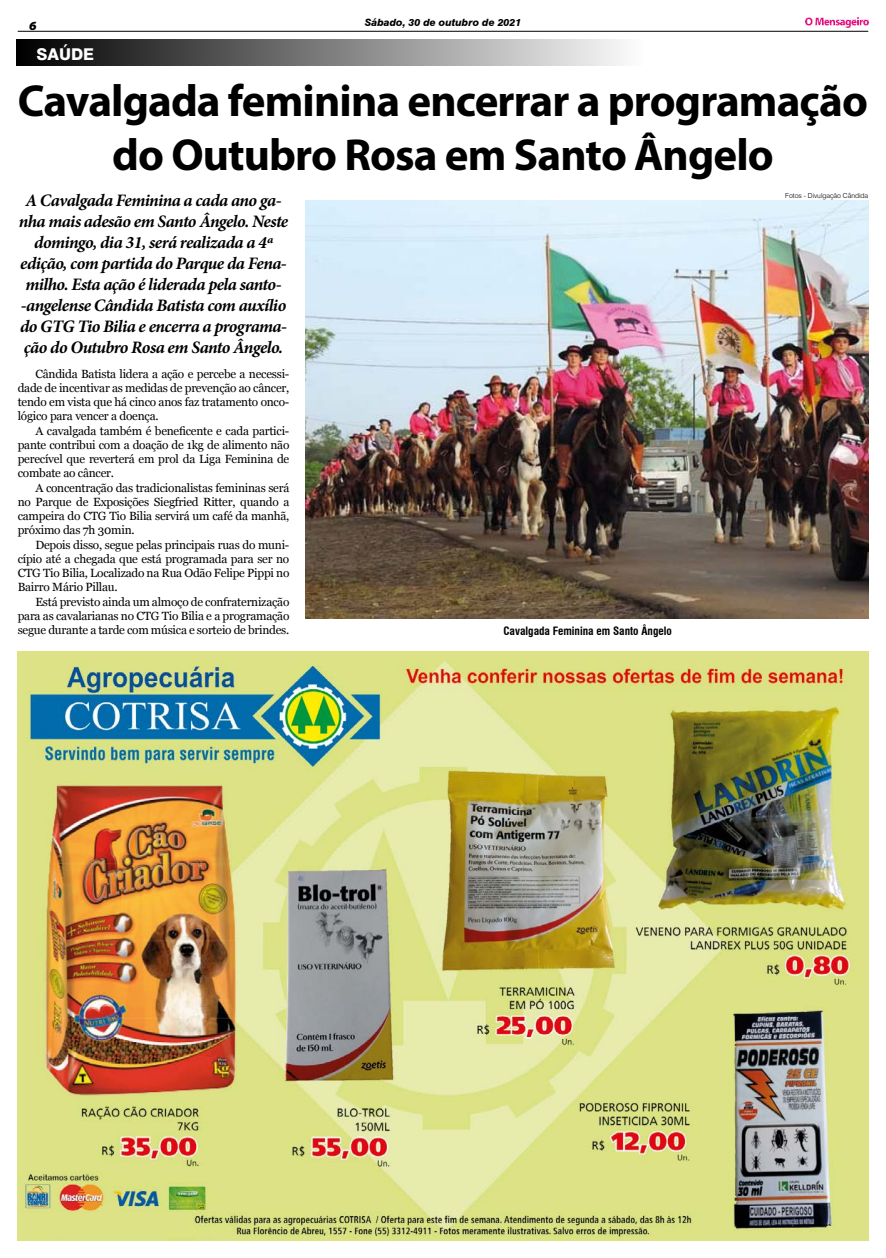
<style>
.page{position:relative;width:886px;height:1258px;background:#fff}
.page>*{position:absolute;margin:0;border:0;box-sizing:border-box;transform-origin:0 0}
.t1{font:700 45px/54px "Myriad Pro";letter-spacing:-.02em;color:#000;text-align:center}
.t2{font:italic 700 17.5px/21px "Minion Pro";letter-spacing:-.035em;color:#000;text-align:center}
.t3{font:800 16.25px "Swiss 721 BT";color:#fff}
.t4{font:italic 900 semi-expanded 12.5px "Myriad Pro";color:#000}
.t5{font:11.88px/14.2px "Georgia";letter-spacing:-.02em;color:#000;text-align:justify}
.t6{font:700 condensed 11.25px "Swiss 721 BT";color:#000}
.t7{font:italic 800 10px "Swiss 721 BT";color:#000}
.t8{font:300 6.88px "Swiss 721 BT";color:#000}
</style>
<div class="page">
<img style="left:805px;top:18px;width:63px;height:10px">
<hr style="left:18px;top:31px;width:850px;height:1px;background:#000">
<img style="left:18px;top:651px;width:850px;height:589px">
<div style="left:17px;top:40px;width:625px;height:26px;background:linear-gradient(to right,#000,#fcfcfc)"></div>
<img style="left:306px;top:201px;width:562px;height:418px">
<p class="t4" style="left:29px;top:18px;width:9px">6</p>
<h3 class="t3" style="left:36px;top:44px;width:59px">SAÚDE</h3>
<p class="t7" style="left:365px;top:16px;width:158px">Sábado, 30 de outubro de 2021</p>
<h1 class="t1" style="left:18px;top:72px;width:851px">Cavalgada feminina encerrar a programação do Outubro Rosa em Santo Ângelo</h1>
<p class="t8" style="left:785px;top:192px;width:84px">Fotos - Divulgação Cândida</p>
<p class="t2" style="left:19px;top:189px;width:271px">A Cavalgada Feminina a cada ano ga&shy;nha mais adesão em Santo Ângelo. Neste domingo, dia 31, será realizada a 4ª edição, com partida do Parque da Fena&shy;milho. Esta ação é liderada pela santo--angelense Cândida Batista com auxílio do GTG Tio Bilia e encerra a programa&shy;ção do Outubro Rosa em Santo Ângelo.</p>
<p class="t5" style="left:18px;top:367px;width:273px;text-indent:18px">Cândida Batista lidera a ação e percebe a necessi&shy;dade de incentivar as medidas de prevenção ao câncer, tendo em vista que há cinco anos faz tratamento onco&shy;lógico para vencer a doença.</p>
<p class="t5" style="left:18px;top:424px;width:273px;text-indent:18px">A cavalgada também é beneficente e cada partici&shy;pante contribui com a doação de 1kg de alimento não perecível que reverterá em prol da Liga Feminina de combate ao câncer.</p>
<p class="t5" style="left:18px;top:481px;width:273px;text-indent:18px">A concentração das tradicionalistas femininas será no Parque de Exposições Siegfried Ritter, quando a campeira do CTG Tio Bilia servirá um café da manhã, próximo das 7h 30min.</p>
<p class="t5" style="left:18px;top:538px;width:273px;text-indent:18px">Depois disso, segue pelas principais ruas do muni&shy;cípio até a chegada que está programada para ser no CTG Tio Bilia, Localizado na Rua Odão Felipe Pippi no Bairro Mário Pillau.</p>
<p class="t5" style="left:18px;top:595px;width:273px;text-indent:18px">Está previsto ainda um almoço de confraternização para as cavalarianas no CTG Tio Bilia e a programação segue durante a tarde com música e sorteio de brindes.</p>
<p class="t6" style="left:503px;top:624px;width:170px">Cavalgada Feminina em Santo Ângelo</p>
</div>
